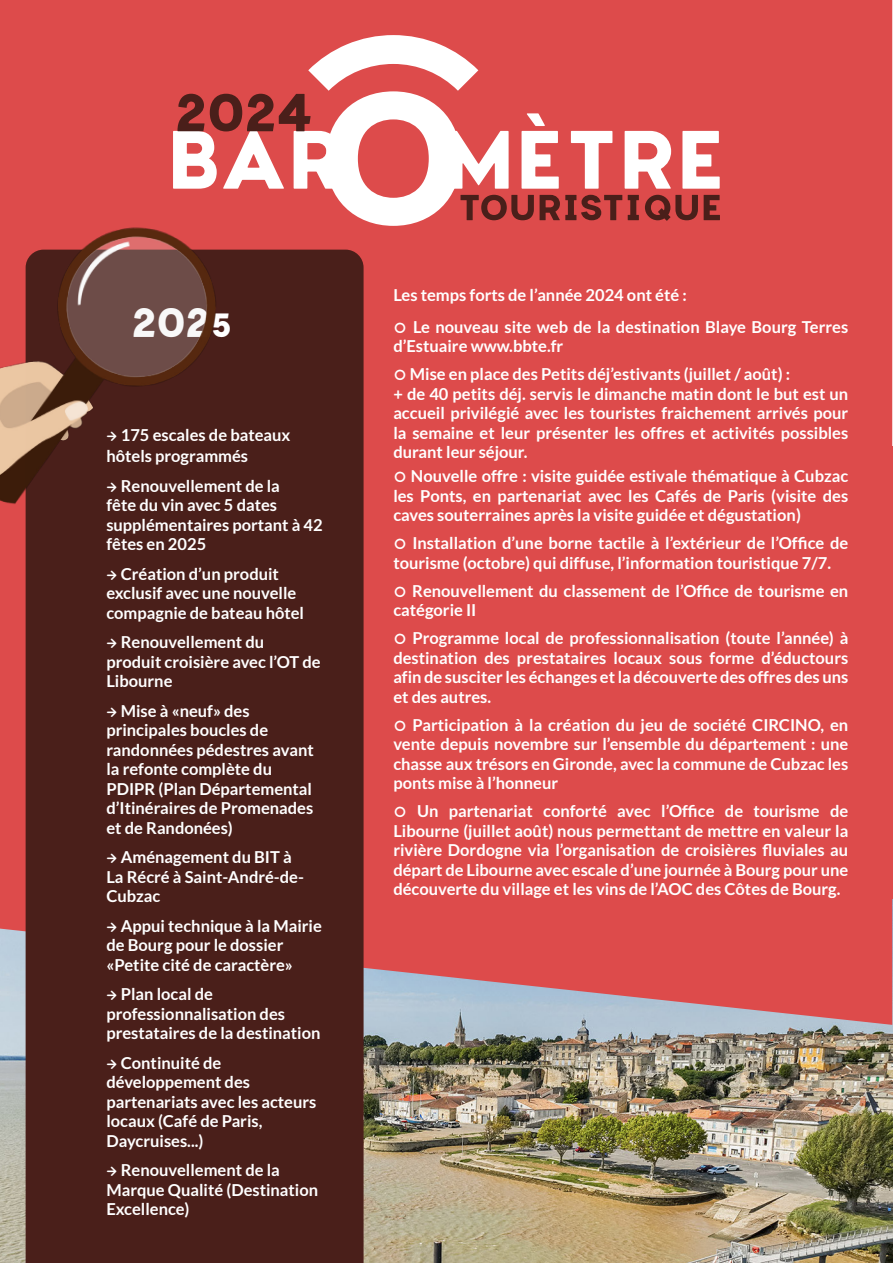
<style>
.page{position:relative;width:893px;height:1263px;background:#fff}
.page>*{position:absolute;margin:0;border:0;box-sizing:border-box;transform-origin:0 0}
.t1{font:700 52.5px "Charlevoix Pro";color:#4a1f1a}
.t2{font:700 40.5px "Charlevoix Pro";color:#fff}
.t3{font:700 16.5px/19.5px "Lato";color:#fff}
.s1{font-size:33px}
</style>
<div class="page">
<img style="left:0;top:1025px;width:892px;height:238px">
<div style="left:0;top:0;width:892px;height:1025px;background:#dd4b4b"></div>
<svg style="left:173px;top:35px;width:547px;height:191px"></svg>
<div style="left:26px;top:250px;width:338px;height:1013px;background:#4a1f1a"></div>
<img style="left:0;top:176px;width:226px;height:406px">
<svg style="left:395px;top:322px;width:10px;height:11px"></svg>
<svg style="left:395px;top:370px;width:10px;height:10px"></svg>
<svg style="left:395px;top:472px;width:10px;height:10px"></svg>
<svg style="left:395px;top:539px;width:10px;height:10px"></svg>
<svg style="left:395px;top:586px;width:10px;height:11px"></svg>
<svg style="left:395px;top:634px;width:10px;height:10px"></svg>
<svg style="left:395px;top:720px;width:10px;height:11px"></svg>
<svg style="left:395px;top:807px;width:10px;height:10px"></svg>
<svg style="left:107px;top:432px;width:9px;height:9px"></svg>
<svg style="left:107px;top:482px;width:9px;height:10px"></svg>
<svg style="left:107px;top:570px;width:9px;height:10px"></svg>
<svg style="left:107px;top:639px;width:9px;height:9px"></svg>
<svg style="left:107px;top:707px;width:9px;height:10px"></svg>
<svg style="left:107px;top:854px;width:9px;height:9px"></svg>
<svg style="left:107px;top:922px;width:9px;height:10px"></svg>
<svg style="left:107px;top:991px;width:9px;height:9px"></svg>
<svg style="left:107px;top:1059px;width:9px;height:10px"></svg>
<svg style="left:107px;top:1167px;width:9px;height:9px"></svg>
<p class="t1" style="left:173px;top:77px;width:142px">2024</p>
<p class="t2" style="left:131px;top:294px;width:103px">202<span class="s1">5</span></p>
<p class="t3" style="left:106px;top:424px;width:186px;line-height:21px;text-indent:14px">175 escales de bateaux hôtels programmés</p>
<p class="t3" style="left:106px;top:476px;width:218px;text-indent:14px">Renouvellement de la<br>fête du vin avec 5 dates supplémentaires portant à 42 fêtes en 2025</p>
<p class="t3" style="left:106px;top:564px;width:199px;text-indent:14px">Création d’un produit exclusif avec une nouvelle compagnie de bateau hôtel</p>
<p class="t3" style="left:106px;top:632px;width:216px;text-indent:14px">Renouvellement du produit croisière avec l’OT de<br>Libourne</p>
<p class="t3" style="left:106px;top:701px;width:209px;text-indent:14px">Mise à «neuf» des principales boucles de randonnées pédestres avant la refonte complète du<br>PDIPR (Plan Départemental d’Itinéraires de Promenades et de Randonées)</p>
<p class="t3" style="left:106px;top:847px;width:199px;text-indent:14px">Aménagement du BIT à<br>La Récré à Saint-André-de-<br>Cubzac</p>
<p class="t3" style="left:106px;top:916px;width:217px;text-indent:14px">Appui technique à la Mairie de Bourg pour le dossier «Petite cité de caractère»</p>
<p class="t3" style="left:106px;top:984px;width:216px;text-indent:14px">Plan local de professionnalisation des prestataires de la destination</p>
<p class="t3" style="left:106px;top:1053px;width:211px;text-indent:14px">Continuité de développement des partenariats avec les acteurs locaux (Café de Paris,<br>Daycruises...)</p>
<p class="t3" style="left:106px;top:1160px;width:213px;text-indent:14px">Renouvellement de la<br>Marque Qualité (Destination<br>Excellence)</p>
<p class="t3" style="left:393px;top:285px;width:295px">Les temps forts de l’année 2024 ont été :</p>
<p class="t3" style="left:393px;top:317px;width:456px;text-indent:20px">Le nouveau site web de la destination Blaye Bourg Terres d’Estuaire www.bbte.fr</p>
<p class="t3" style="left:410px;top:364px;width:382px">Mise en place des Petits déj’estivants (juillet / août) :</p>
<p class="t3" style="left:393px;top:384px;width:456px;text-align:justify">+ de 40 petits déj. servis le dimanche matin dont le but est un accueil privilégié avec les touristes fraichement arrivés pour la semaine et leur présenter les offres et activités possibles durant leur séjour.</p>
<p class="t3" style="left:393px;top:466px;width:456px;text-align:justify;text-indent:18px">Nouvelle offre : visite guidée estivale thématique à Cubzac les Ponts, en partenariat avec les Cafés de Paris (visite des caves souterraines après la visite guidée et dégustation)</p>
<p class="t3" style="left:393px;top:533px;width:456px;text-indent:19px">Installation d’une borne tactile à l’extérieur de l’Office de tourisme (octobre) qui diffuse, l’information touristique 7/7.</p>
<p class="t3" style="left:393px;top:581px;width:456px;text-indent:19px">Renouvellement du classement de l’Office de tourisme en catégorie II</p>
<p class="t3" style="left:393px;top:628px;width:456px;text-align:justify;text-indent:19px">Programme local de professionnalisation (toute l’année) à destination des prestataires locaux sous forme d’éductours afin de susciter les échanges et la découverte des offres des uns et des autres.</p>
<p class="t3" style="left:393px;top:715px;width:456px;text-align:justify;text-indent:19px">Participation à la création du jeu de société CIRCINO, en vente depuis novembre sur l’ensemble du département : une chasse aux trésors en Gironde, avec la commune de Cubzac les ponts mise à l’honneur</p>
<p class="t3" style="left:393px;top:801px;width:456px;text-align:justify;text-indent:24px">Un partenariat conforté avec l’Office de tourisme de Libourne (juillet août) nous permettant de mettre en valeur la rivière Dordogne via l’organisation de croisières fluviales au départ de Libourne avec escale d’une journée à Bourg pour une découverte du village et les vins de l’AOC des Côtes de Bourg.</p>
</div>
